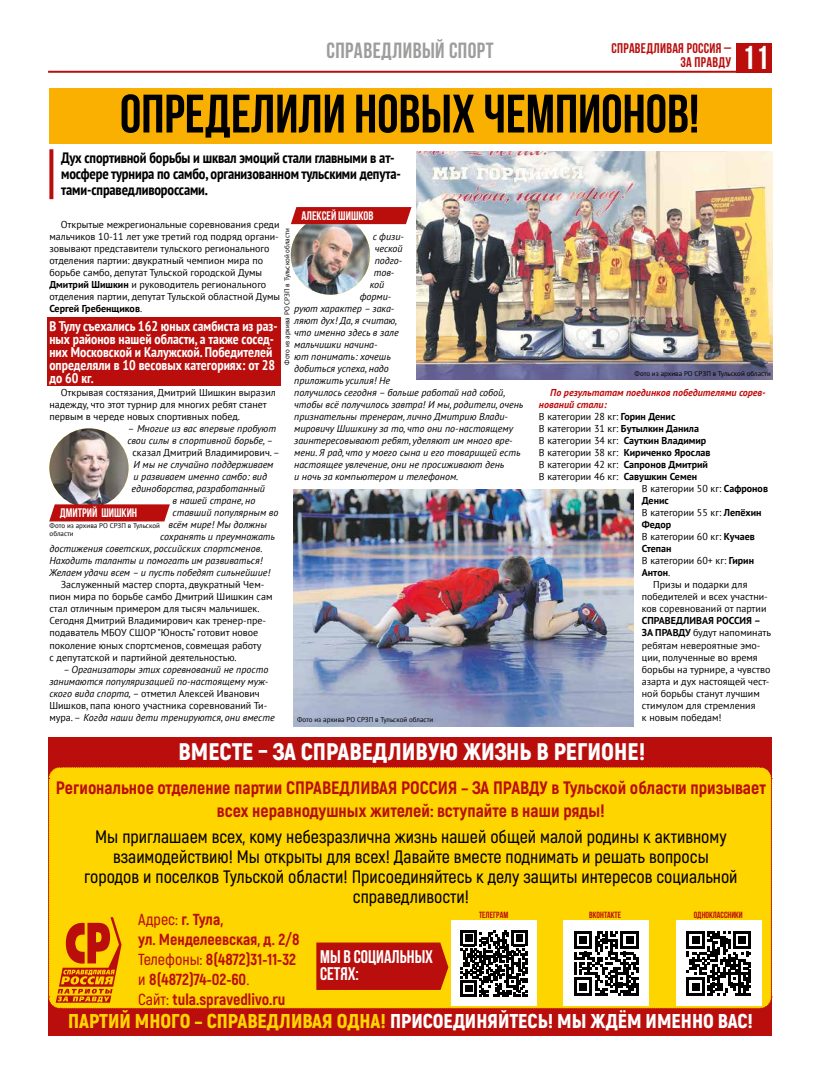
<style>
.page{position:relative;width:820px;height:1078px;background:#fff}
.page>*{position:absolute;margin:0;border:0;box-sizing:border-box;transform-origin:0 0}
.t1{font:700 54px "Bebas Neue";color:#000}
.t2{font:700 33px "Bebas Neue";color:#fff}
.t3{font:900 24px "Akrobat";color:#fff}
.t4{font:700 22px "Bebas Neue";letter-spacing:.02em;color:#9d9d9c}
.t5{font:900 20px "Akrobat";color:#fff}
.t6{font:700 18.3px/17.9px "Bebas Neue";color:#fff}
.t7{font:600 18px/20px "Akrobat";color:#000;text-align:center}
.t8{font:800 18px/23px "Akrobat";color:#b90e0c;text-align:center}
.t9{font:800 16px/20px "Akrobat";color:#b90e0c}
.t10{font:700 condensed 15px/16px "PT Sans";letter-spacing:-.01em;color:#000}
.t11{font:700 condensed 14px/13px "PT Sans";color:#fff}
.t12{font:700 14px/14px "Bebas Neue";letter-spacing:.02em;color:#b90e0c;text-align:right}
.t13{font:700 12.4px "Bebas Neue";color:#fff}
.t14{font:10px/12px "PT Sans";color:#000}
.t15{font:italic 10px/12px "PT Sans";color:#000}
.t16{font:italic 700 10px "PT Sans";color:#c00d0e}
.t17{font:700 10px "PT Sans";color:#000}
.t18{font:700 9px "Bebas Neue";color:#b90e0c}
.t19{font:7px/8px "PT Sans";color:#000}
.s1{font-weight:700}
.s2{font-style:normal}
.s3{font-weight:400}
.s4{font-weight:600}
.s5{color:#ffd500}
</style>
<div class="page">
<hr style="left:48px;top:71px;width:702px;height:2px;background:#b90e0c">
<div style="left:736px;top:43px;width:35px;height:30px;background:#b90e0c"></div>
<svg style="left:49px;top:149px;width:4px;height:50px"></svg>
<div style="left:49px;top:88px;width:722px;height:55px;background:#f9b000"></div>
<img style="left:49px;top:428px;width:79px;height:79px;border-radius:40px">
<img style="left:291px;top:215px;width:79px;height:79px;border-radius:40px">
<div style="left:47px;top:317px;width:233px;height:69px;background:#b90e0c"></div>
<div style="left:48px;top:737px;width:723px;height:298px;background:#b90e0c"></div>
<svg style="left:48px;top:766px;width:724px;height:243px"></svg>
<img style="left:416px;top:151px;width:356px;height:228px">
<img style="left:293px;top:489px;width:340px;height:237px">
<svg style="left:49px;top:504px;width:121px;height:17px"></svg>
<svg style="left:291px;top:207px;width:120px;height:17px"></svg>
<h3 class="t4" style="left:326px;top:39px;width:168px">СПРАВЕДЛИВЫЙ СПОРТ</h3>
<h3 class="t12" style="left:611px;top:41px;width:121px">СПРАВЕДЛИВАЯ РОССИЯ –<br>ЗА ПРАВДУ</h3>
<h2 class="t2" style="left:741px;top:39px;width:28px">11</h2>
<h1 class="t1" style="left:120px;top:84px;width:580px">Определили новых чемпионов!</h1>
<h3 class="t10" style="left:61px;top:149px;width:341px">Дух спортивной борьбы и шквал эмоций стали главными в ат&shy;мосфере турнира по самбо, организованном тульскими депута&shy;тами-справедливороссами.</h3>
<p class="t13" style="left:301px;top:208px;width:74px">АЛЕКСЕЙ ШИШКОВ</p>
<p class="t14" style="left:49px;top:218px;width:232px;text-indent:11px">Открытые межрегиональные соревнования среди мальчиков 10-11 лет уже третий год подряд органи&shy;зовывают представители тульского регионального отделения партии: двукратный чемпион мира по борьбе самбо, депутат Тульской городской Думы <span class="s1">Дмитрий Шишкин</span> и руководитель регионального отделения партии, депутат Тульской областной Думы <span class="s1">Сергей Гребенщиков</span>.</p>
<h3 class="t11" style="left:49px;top:319px;width:230px">В Тулу съехались 162 юных самбиста из раз&shy;ных районов нашей области, а также сосед&shy;них Московской и Калужской. Победителей определяли в 10 весовых категориях: от 28 до 60 кг.</h3>
<p class="t14" style="left:49px;top:386px;width:228px;text-indent:11px">Открывая состязания, Дмитрий Шишкин выразил надежду, что этот турнир для многих ребят станет первым в череде новых спортивных побед.</p>
<p class="t15" style="left:127px;top:422px;width:150px"><span class="s2">–</span> Многие из вас впервые пробуют свои силы в спортивной борьбе, –</p>
<p class="t14" style="left:132px;top:446px;width:149px">сказал Дмитрий Владимирович. –</p>
<p class="t15" style="left:133px;top:458px;width:141px">И мы не случайно поддерживаем</p>
<p class="t15" style="left:133px;top:470px;width:135px">и развиваем именно самбо: вид</p>
<p class="t15" style="left:131px;top:482px;width:135px">единоборства, разработанный</p>
<p class="t15" style="left:172px;top:494px;width:84px">в нашей стране, но</p>
<p class="t15" style="left:172px;top:506px;width:107px">ставший популярным во</p>
<p class="t15" style="left:168px;top:518px;width:100px">всём мире! Мы должны</p>
<p class="t15" style="left:160px;top:530px;width:116px">сохранять и преумножать</p>
<p class="t15" style="left:49px;top:542px;width:214px">достижения советских, российских спортсменов.</p>
<p class="t15" style="left:49px;top:554px;width:214px">Находить таланты и помогать им развиваться!</p>
<p class="t15" style="left:49px;top:566px;width:222px">Желаем удачи всем – и пусть победят сильнейшие!</p>
<p class="t14" style="left:49px;top:578px;width:224px;text-indent:11px">Заслуженный мастер спорта, двукратный Чем&shy;пион мира по борьбе самбо Дмитрий Шишкин сам стал отличным примером для тысяч мальчишек.<br>Сегодня Дмитрий Владимирович как тренер-пре&shy;подаватель МБОУ СШОР "Юность" готовит новое поколение юных спортсменов, совмещая работу<br>с депутатской и партийной деятельностью.</p>
<p class="t15" style="left:49px;top:662px;width:227px;text-indent:14px">– Организаторы этих соревнований не просто занимаются популяризацией по-настоящему муж&shy;ского вида спорта, <span class="s2">– отметил Алексей Иванович Шишков, папа юного участника соревнований Ти&shy;мура. –</span> Когда наши дети тренируются, они вместе</p>
<p class="t19" style="left:283px;top:365px;width:138px;rotate:-90deg">Фото из архива РО СРЗП в Тульской области</p>
<p class="t15" style="left:372px;top:230px;width:33px">с физи-</p>
<p class="t15" style="left:374px;top:242px;width:30px">ческой</p>
<p class="t15" style="left:374px;top:254px;width:29px">подго-</p>
<p class="t15" style="left:373px;top:266px;width:22px">тов-</p>
<p class="t15" style="left:369px;top:278px;width:16px">кой</p>
<p class="t15" style="left:359px;top:290px;width:33px">форми-</p>
<p class="t15" style="left:294px;top:302px;width:102px">руют характер – зака-</p>
<p class="t15" style="left:294px;top:314px;width:104px">ляют дух! Да, я считаю,</p>
<p class="t15" style="left:294px;top:326px;width:106px">что именно здесь в зале</p>
<p class="t15" style="left:294px;top:338px;width:85px">мальчишки начина-</p>
<p class="t15" style="left:294px;top:350px;width:98px">ют понимать: хочешь</p>
<p class="t15" style="left:294px;top:362px;width:96px">добиться успеха, надо</p>
<p class="t15" style="left:294px;top:374px;width:97px">приложить усилия! Не</p>
<p class="t15" style="left:294px;top:386px;width:212px">получилось сегодня – больше работай над собой,</p>
<p class="t15" style="left:294px;top:398px;width:231px">чтобы всё получилось завтра! И мы, родители, очень</p>
<p class="t15" style="left:294px;top:410px;width:215px">признательны тренерам, лично Дмитрию Влади-</p>
<p class="t15" style="left:294px;top:422px;width:220px">мировичу Шишкину за то, что они по-настоящему</p>
<p class="t15" style="left:294px;top:434px;width:220px">заинтересовывают ребят, уделяют им много вре-</p>
<p class="t15" style="left:294px;top:446px;width:228px">мени. Я рад, что у моего сына и его товарищей есть</p>
<p class="t15" style="left:294px;top:458px;width:212px">настоящее увлечение, они не просиживают день</p>
<p class="t15" style="left:294px;top:470px;width:165px">и ночь за компьютером и телефоном.</p>
<p class="t13" style="left:60px;top:506px;width:79px">ДМИТРИЙ ШИШКИН</p>
<p class="t19" style="left:50px;top:521px;width:112px">Фото из архива РО СРЗП в Тульской области</p>
<p class="t19" style="left:297px;top:715px;width:138px">Фото из архива РО СРЗП в Тульской области</p>
<p class="t19" style="left:634px;top:369px;width:138px">Фото из архива РО СРЗП в Тульской области</p>
<p class="t16" style="left:550px;top:386px;width:217px">По результатам поединков победителями сорев-</p>
<p class="t16" style="left:538px;top:398px;width:69px">нований стали:</p>
<p class="t14" style="left:538px;top:410px;width:138px">В категории 28 кг: <span class="s1">Горин Денис</span></p>
<p class="t14" style="left:538px;top:422px;width:161px">В категории 31 кг: <span class="s1">Бутылкин Данила</span></p>
<p class="t14" style="left:538px;top:434px;width:169px">В категории 34 кг: <span class="s1">Сауткин Владимир</span></p>
<p class="t17" style="left:538px;top:446px;width:173px"><span class="s3">В категории 38 кг:</span> Кириченко Ярослав</p>
<p class="t14" style="left:538px;top:458px;width:170px">В категории 42 кг: <span class="s1">Сапронов Дмитрий</span></p>
<p class="t14" style="left:538px;top:470px;width:160px">В категории 46 кг: <span class="s1">Савушкин Семен</span></p>
<p class="t14" style="left:641px;top:482px;width:128px">В категории 50 кг: <span class="s1">Сафронов</span></p>
<p class="t17" style="left:641px;top:494px;width:28px">Денис</p>
<p class="t14" style="left:641px;top:506px;width:121px">В категории 55 кг: <span class="s1">Лепёхин</span></p>
<p class="t17" style="left:641px;top:518px;width:31px">Федор</p>
<p class="t14" style="left:641px;top:530px;width:114px">В категории 60 кг: <span class="s1">Кучаев</span></p>
<p class="t17" style="left:641px;top:542px;width:31px">Степан</p>
<p class="t14" style="left:641px;top:554px;width:114px">В категории 60+ кг: <span class="s1">Гирин</span></p>
<p class="t17" style="left:641px;top:566px;width:30px">Антон<span class="s3">.</span></p>
<p class="t14" style="left:653px;top:578px;width:96px">Призы и подарки для</p>
<p class="t14" style="left:641px;top:590px;width:127px">победителей и всех участни-</p>
<p class="t14" style="left:641px;top:602px;width:126px">ков соревнований от партии</p>
<p class="t14" style="left:641px;top:614px;width:131px"><span class="s1">СПРАВЕДЛИВАЯ РОССИЯ –<br>ЗА ПРАВДУ</span> будут напоминать ребятам невероятные эмо&shy;ции, полученные во время борьбы на турнире, а чувство азарта и дух настоящей чест&shy;ной борьбы станут лучшим стимулом для стремления<br>к новым победам!</p>
<h3 class="t3" style="left:178px;top:735px;width:468px">ВМЕСТЕ – ЗА СПРАВЕДЛИВУЮ ЖИЗНЬ В РЕГИОНЕ!</h3>
<h3 class="t8" style="left:56px;top:775px;width:711px">Региональное отделение партии СПРАВЕДЛИВАЯ РОССИЯ – ЗА ПРАВДУ в Тульской области призывает всех неравнодушных жителей: вступайте в наши ряды!</h3>
<p class="t7" style="left:84px;top:826px;width:654px">Мы приглашаем всех, кому небезразлична жизнь нашей общей малой родины к активному взаимодействию! Мы открыты для всех! Давайте вместе поднимать и решать вопросы городов и поселков Тульской области! Присоединяйтесь к делу защиты интересов социальной справедливости!</p>
<p class="t18" style="left:479px;top:909px;width:31px">телеграм</p>
<p class="t18" style="left:589px;top:909px;width:33px">вконтакте</p>
<p class="t18" style="left:693px;top:909px;width:51px">одноклассники</p>
<h3 class="t9" style="left:138px;top:909px;width:163px"><span class="s4">Адрес:</span> г. Тула,<br>ул. Менделеевская, д. 2/8<br><span class="s4">Телефоны:</span> 8(4872)31-11-32 <span class="s4">и</span> 8(4872)74-02-60<span class="s4">.<br>Сайт:</span> tula.spravedlivo.ru</h3>
<h3 class="t6" style="left:320px;top:946px;width:114px">Мы в социальных сетях:</h3>
<h3 class="t5" style="left:68px;top:1007px;width:686px"><span class="s5">ПАРТИЙ МНОГО – СПРАВЕДЛИВАЯ ОДНА!</span> ПРИСОЕДИНЯЙТЕСЬ! МЫ ЖДЁМ ИМЕННО ВАС!</h3>
</div>
